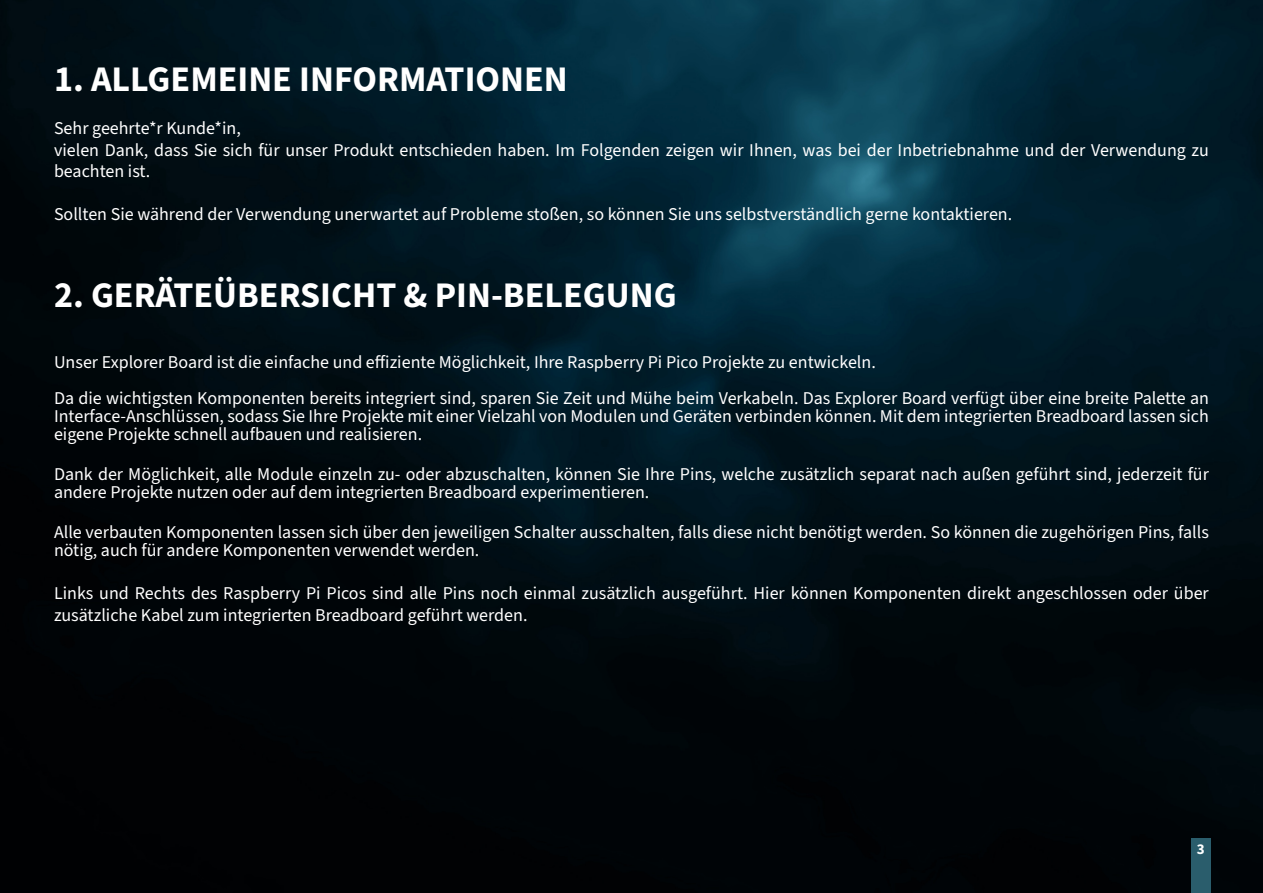
<style>
.page{position:relative;width:1263px;height:893px;background:#fff}
.page>*{position:absolute;margin:0;border:0;box-sizing:border-box;transform-origin:0 0}
.t1{font:700 36px "Source Sans 3";color:#fff}
.Pa1{font:18px/18.1px "Source Sans 3";color:#fff}
.Default{font:18px/21.6px "Source Sans 3";color:#fff}
.t2{font:700 15px "Source Sans 3";color:#fff}
</style>
<div class="page">
<img style="left:0;top:0;width:1263px;height:893px">
<div style="left:1191px;top:839px;width:20px;height:54px;background:#2a5d6c"></div>
<p class="t1" style="left:54px;top:55px;width:515px">1. ALLGEMEINE INFORMATIONEN</p>
<p class="Pa1" style="left:54px;top:119px;width:188px">Sehr geehrte*r Kunde*in,</p>
<p class="Pa1" style="left:54px;top:139px;width:1156px;line-height:21.6px">vielen Dank, dass Sie sich für unser Produkt entschieden haben. Im Folgenden zeigen wir Ihnen, was bei der Inbetriebnahme und der Verwendung zu beachten ist.</p>
<p class="Pa1" style="left:54px;top:205px;width:960px">Sollten Sie während der Verwendung unerwartet auf Probleme stoßen, so können Sie uns selbstverständlich gerne kontaktieren.</p>
<p class="t1" style="left:54px;top:271px;width:624px">2. GERÄTEÜBERSICHT &amp; PIN-BELEGUNG</p>
<p class="Pa1" style="left:54px;top:353px;width:823px">Unser Explorer Board ist die einfache und effiziente Möglichkeit, Ihre Raspberry Pi Pico Projekte zu entwickeln.</p>
<p class="Pa1" style="left:54px;top:389px;width:1156px;text-align:justify">Da die wichtigsten Komponenten bereits integriert sind, sparen Sie Zeit und Mühe beim Verkabeln. Das Explorer Board verfügt über eine breite Palette an Interface-Anschlüssen, sodass Sie Ihre Projekte mit einer Vielzahl von Modulen und Geräten verbinden können. Mit dem integrierten Breadboard lassen sich eigene Projekte schnell aufbauen und realisieren.</p>
<p class="Pa1" style="left:54px;top:465px;width:1156px">Dank der Möglichkeit, alle Module einzeln zu- oder abzuschalten, können Sie Ihre Pins, welche zusätzlich separat nach außen geführt sind, jederzeit für andere Projekte nutzen oder auf dem integrierten Breadboard experimentieren.</p>
<p class="Pa1" style="left:54px;top:523px;width:1156px">Alle verbauten Komponenten lassen sich über den jeweiligen Schalter ausschalten, falls diese nicht benötigt werden. So können die zugehörigen Pins, falls nötig, auch für andere Komponenten verwendet werden.</p>
<p class="Default" style="left:54px;top:582px;width:1156px">Links und Rechts des Raspberry Pi Picos sind alle Pins noch einmal zusätzlich ausgeführt. Hier können Komponenten direkt angeschlossen oder über zusätzliche Kabel zum integrierten Breadboard geführt werden.</p>
<p class="t2" style="left:1197px;top:839px;width:9px">3</p>
</div>
